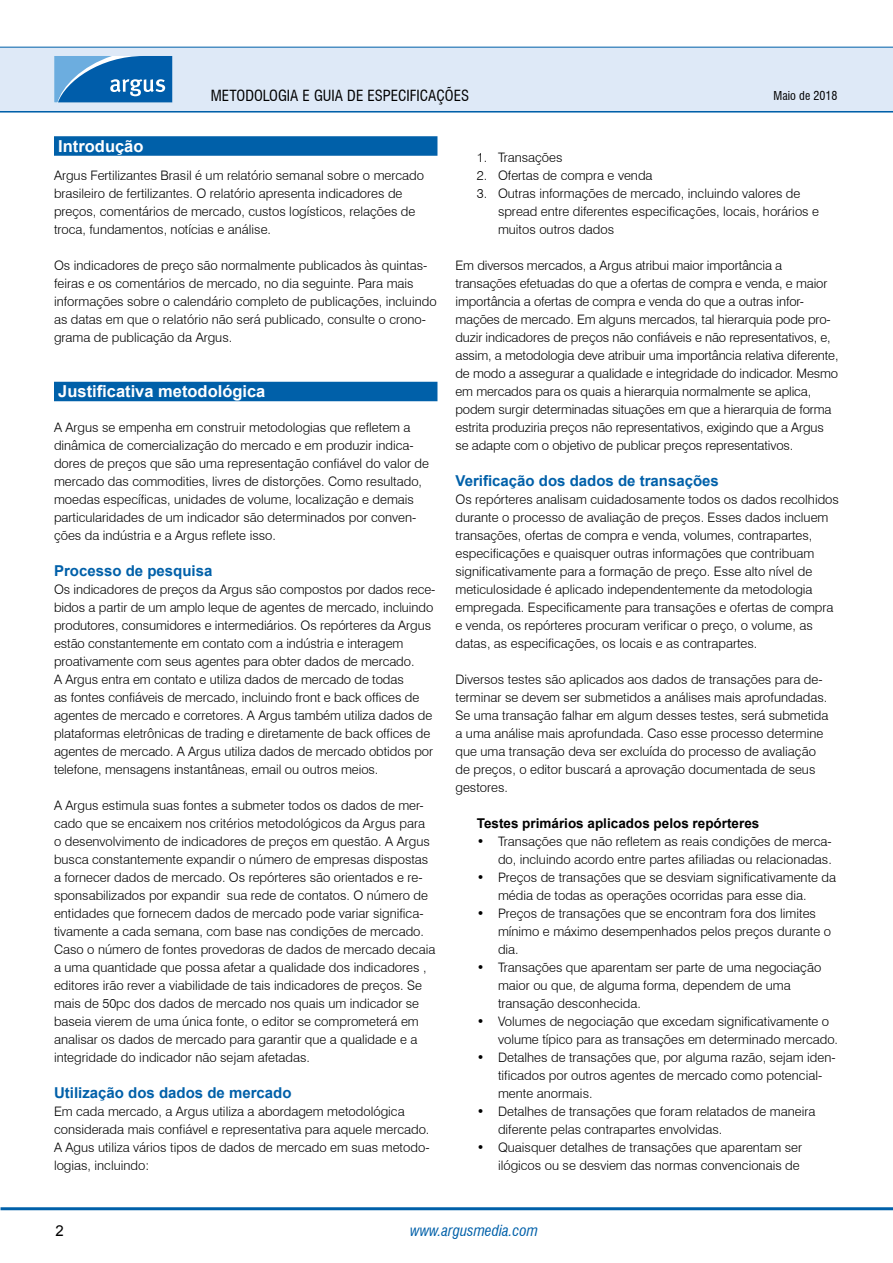
<style>
.page{position:relative;width:893px;height:1263px;background:#fff}
.page>*{position:absolute;margin:0;border:0;box-sizing:border-box;transform-origin:0 0}
.t1{font:700 16.5px "Arial";color:#fff}
.t2{font:700 15px "Arial";color:#0060a9}
.t3{font:condensed 15px "Swiss 721 BT";color:#000}
.t4{font:italic condensed 15px "Swiss 721 BT";color:#0060a9}
.t5{font:15px "Arial";color:#000}
.t6{font:700 13.5px "Arial";color:#000}
.t7{font:300 13.05px/18px "Swiss 721 BT";color:#000}
.t8{font:condensed 12px "Swiss 721 BT";color:#000}
</style>
<div class="page">
<hr style="left:0;top:110px;width:893px;height:3px;background:#0060a9">
<div style="left:0;top:47px;width:893px;height:64px;background:#dee9f7"></div>
<hr style="left:0;top:47px;width:893px;height:1px;background:#0060a9">
<svg style="left:54px;top:56px;width:118px;height:46px;background:#307dbd"></svg>
<hr style="left:1px;top:1207px;width:892px;height:3px;background:#0060a9">
<div style="left:54px;top:136px;width:383px;height:20px;background:#0060a9"></div>
<div style="left:54px;top:382px;width:383px;height:19px;background:#0060a9"></div>
<p class="t3" style="left:211px;top:86px;width:260px">METODOLOGIA E GUIA DE ESPECIFICAÇÕES</p>
<p class="t8" style="left:774px;top:88px;width:65px">Maio de 2018</p>
<p class="t1" style="left:58px;top:135px;width:87px">Introdução</p>
<p class="t7" style="left:54px;top:166px;width:372px">Argus Fertilizantes Brasil é um relatório semanal sobre o mercado brasileiro de fertilizantes. O relatório apresenta indicadores de preços, comentários de mercado, custos logísticos, relações de troca, fundamentos, notícias e análise.</p>
<p class="t7" style="left:54px;top:256px;width:384px">Os indicadores de preço são normalmente publicados às quintas&shy;feiras e os comentários de mercado, no dia seguinte. Para mais informações sobre o calendário completo de publicações, incluindo as datas em que o relatório não será publicado, consulte o crono&shy;grama de publicação da Argus.</p>
<p class="t1" style="left:58px;top:380px;width:209px">Justificativa metodológica</p>
<p class="t7" style="left:54px;top:418px;width:377px">A Argus se empenha em construir metodologias que refletem a dinâmica de comercialização do mercado e em produzir indica&shy;dores de preços que são uma representação confiável do valor de mercado das commodities, livres de distorções. Como resultado, moedas específicas, unidades de volume, localização e demais particularidades de um indicador são determinados por conven&shy;ções da indústria e a Argus reflete isso.</p>
<p class="t2" style="left:54px;top:561px;width:160px">Processo de pesquisa</p>
<p class="t7" style="left:54px;top:580px;width:383px">Os indicadores de preços da Argus são compostos por dados rece&shy;bidos a partir de um amplo leque de agentes de mercado, incluindo produtores, consumidores e intermediários. Os repórteres da Argus estão constantemente em contato com a indústria e interagem proativamente com seus agentes para obter dados de mercado.<br>A Argus entra em contato e utiliza dados de mercado de todas<br>as fontes confiáveis de mercado, incluindo front e back offices de agentes de mercado e corretores. A Argus também utiliza dados de plataformas eletrônicas de trading e diretamente de back offices de agentes de mercado. A Argus utiliza dados de mercado obtidos por telefone, mensagens instantâneas, email ou outros meios.</p>
<p class="t7" style="left:54px;top:796px;width:383px">A Argus estimula suas fontes a submeter todos os dados de mer&shy;cado que se encaixem nos critérios metodológicos da Argus para o desenvolvimento de indicadores de preços em questão. A Argus busca constantemente expandir o número de empresas dispostas a fornecer dados de mercado. Os repórteres são orientados e re&shy;sponsabilizados por expandir sua rede de contatos. O número de entidades que fornecem dados de mercado pode variar significa&shy;tivamente a cada semana, com base nas condições de mercado.<br>Caso o número de fontes provedoras de dados de mercado decaia a uma quantidade que possa afetar a qualidade dos indicadores , editores irão rever a viabilidade de tais indicadores de preços. Se mais de 50pc dos dados de mercado nos quais um indicador se baseia vierem de uma única fonte, o editor se comprometerá em analisar os dados de mercado para garantir que a qualidade e a integridade do indicador não sejam afetadas.</p>
<p class="t2" style="left:54px;top:1083px;width:239px">Utilização dos dados de mercado</p>
<p class="t7" style="left:54px;top:1102px;width:377px">Em cada mercado, a Argus utiliza a abordagem metodológica considerada mais confiável e representativa para aquele mercado.<br>A Agus utiliza vários tipos de dados de mercado em suas metodo&shy;logias, incluindo:</p>
<p class="t7" style="left:477px;top:148px;width:87px">1. Transações</p>
<p class="t7" style="left:477px;top:166px;width:177px">2. Ofertas de compra e venda</p>
<p class="t7" style="left:498px;top:184px;width:323px;text-indent:-21px">3. Outras informações de mercado, incluindo valores de spread entre diferentes especificações, locais, horários e muitos outros dados</p>
<p class="t7" style="left:455px;top:256px;width:385px">Em diversos mercados, a Argus atribui maior importância a transações efetuadas do que a ofertas de compra e venda, e maior importância a ofertas de compra e venda do que a outras infor&shy;mações de mercado. Em alguns mercados, tal hierarquia pode pro&shy;duzir indicadores de preços não confiáveis e não representativos, e, assim, a metodologia deve atribuir uma importância relativa diferente, de modo a assegurar a qualidade e integridade do indicador. Mesmo em mercados para os quais a hierarquia normalmente se aplica, podem surgir determinadas situações em que a hierarquia de forma estrita produziria preços não representativos, exigindo que a Argus se adapte com o objetivo de publicar preços representativos.</p>
<p class="t2" style="left:455px;top:471px;width:265px">Verificação dos dados de transações</p>
<p class="t7" style="left:455px;top:490px;width:385px">Os repórteres analisam cuidadosamente todos os dados recolhidos durante o processo de avaliação de preços. Esses dados incluem transações, ofertas de compra e venda, volumes, contrapartes, especificações e quaisquer outras informações que contribuam significativamente para a formação de preço. Esse alto nível de meticulosidade é aplicado independentemente da metodologia empregada. Especificamente para transações e ofertas de compra e venda, os repórteres procuram verificar o preço, o volume, as datas, as especificações, os locais e as contrapartes.</p>
<p class="t7" style="left:455px;top:670px;width:374px">Diversos testes são aplicados aos dados de transações para de&shy;terminar se devem ser submetidos a análises mais aprofundadas.<br>Se uma transação falhar em algum desses testes, será submetida a uma análise mais aprofundada. Caso esse processo determine que uma transação deva ser excluída do processo de avaliação de preços, o editor buscará a aprovação documentada de seus gestores.</p>
<p class="t6" style="left:477px;top:814px;width:284px">Testes primários aplicados pelos repórteres</p>
<p class="t7" style="left:477px;top:832px;width:357px;text-align:right">• Transações que não refletem as reais condições de merca&shy;do, incluindo acordo entre partes afiliadas ou relacionadas.</p>
<p class="t7" style="left:498px;top:868px;width:340px;text-indent:-21px">• Preços de transações que se desviam significativamente da média de todas as operações ocorridas para esse dia.</p>
<p class="t7" style="left:498px;top:904px;width:334px;text-indent:-21px">• Preços de transações que se encontram fora dos limites mínimo e máximo desempenhados pelos preços durante o dia.</p>
<p class="t7" style="left:498px;top:958px;width:325px;text-indent:-21px">• Transações que aparentam ser parte de uma negociação maior ou que, de alguma forma, dependem de uma transação desconhecida.</p>
<p class="t7" style="left:498px;top:1012px;width:342px;text-indent:-21px">• Volumes de negociação que excedam significativamente o volume típico para as transações em determinado mercado.</p>
<p class="t7" style="left:498px;top:1048px;width:339px;text-indent:-21px">• Detalhes de transações que, por alguma razão, sejam iden&shy;tificados por outros agentes de mercado como potencial&shy;mente anormais.</p>
<p class="t7" style="left:498px;top:1102px;width:319px;text-indent:-21px">• Detalhes de transações que foram relatados de maneira diferente pelas contrapartes envolvidas.</p>
<p class="t7" style="left:477px;top:1138px;width:327px;text-align:right">• Quaisquer detalhes de transações que aparentam ser ilógicos ou se desviem das normas convencionais de</p>
<p class="t5" style="left:55px;top:1220px;width:10px">2</p>
<p class="t4" style="left:410px;top:1221px;width:129px">www.argusmedia.com</p>
</div>
